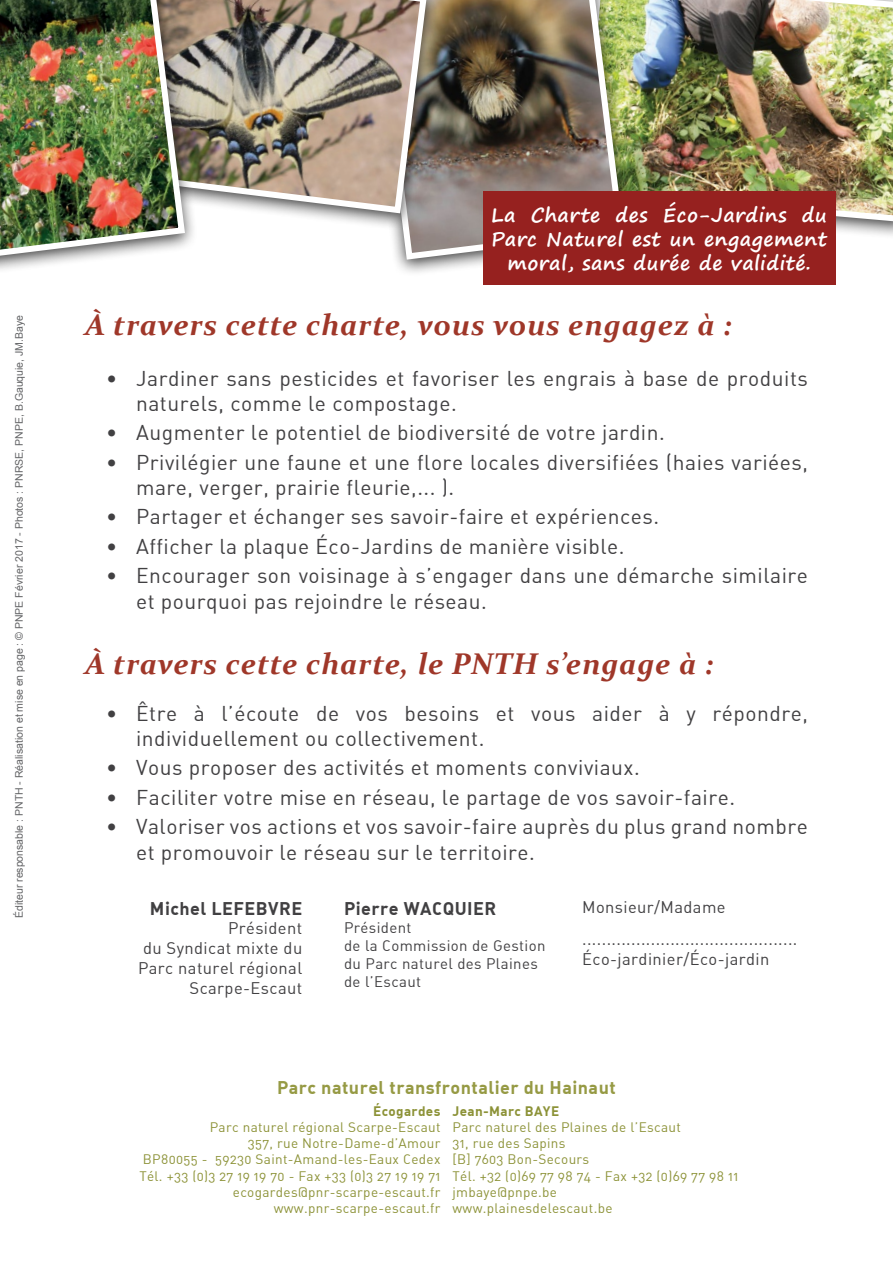
<style>
.page{position:relative;width:893px;height:1263px;background:#fff}
.page>*{position:absolute;margin:0;border:0;box-sizing:border-box;transform-origin:0 0}
.t1{font:italic 700 30px "Constantia";letter-spacing:.025em;color:#9f3729}
.t2{font:21px/25.2px "DIN Alternate";letter-spacing:.025em;color:#414042}
.t3{font:700 19.5px/24px "Segoe Print";letter-spacing:.025em;color:#fff;text-align:center}
.t4{font:700 18px "DIN Alternate";letter-spacing:.025em;color:#969a44}
.t5{font:700 18px "DIN Alternate";letter-spacing:.025em;color:#414042}
.t6{font:16.5px/19.8px "DIN Alternate";letter-spacing:.025em;color:#414042;text-align:right}
.t7{font:15px/18px "DIN Alternate";letter-spacing:.025em;color:#414042}
.t8{font:13.5px/16.2px "DIN Alternate";letter-spacing:.025em;color:#8c9237;text-align:right}
.t9{font:700 13.5px "DIN Alternate";letter-spacing:.025em;color:#8c9237}
.t10{font:10.5px "Arial";color:#636466}
</style>
<div class="page">
<img style="left:637px;top:0;width:256px;height:225px">
<div style="left:354px;top:0;width:283px;height:277px;background:#000;opacity:.75"></div>
<img style="left:364px;top:0;width:263px;height:263px">
<div style="left:64px;top:0;width:376px;height:231px;background:#000;opacity:.75"></div>
<img style="left:198px;top:0;width:232px;height:217px">
<div style="left:0;top:0;width:198px;height:277px;background:#000;opacity:.75"></div>
<img style="left:0;top:0;width:188px;height:263px">
<div style="left:483px;top:191px;width:353px;height:94px;background:#96211f"></div>
<p class="t10" style="left:12px;top:918px;width:604px;rotate:-90deg">Éditeur responsable : PNTH - Réalisation et mise en page : © PNPE Février 2017 - Photos : PNRSE, PNPE, B.Gauquie, JM.Baye</p>
<p class="t3" style="left:491px;top:203px;width:337px">La Charte des Éco-Jardins du<br>Parc Naturel est un engagement moral, sans durée de validité.</p>
<h1 class="t1" style="left:85px;top:304px;width:648px">À travers cette charte, vous vous engagez à :</h1>
<p class="t2" style="left:136px;top:365px;width:673px;text-indent:-30px">• Jardiner sans pesticides et favoriser les engrais à base de produits naturels, comme le compostage.</p>
<p class="t2" style="left:106px;top:420px;width:560px">• Augmenter le potentiel de biodiversité de votre jardin.</p>
<p class="t2" style="left:136px;top:449px;width:673px;text-indent:-30px">• Privilégier une faune et une flore locales diversifiées (haies variées, mare, verger, prairie fleurie,... ).</p>
<p class="t2" style="left:106px;top:504px;width:554px">• Partager et échanger ses savoir-faire et expériences.</p>
<p class="t2" style="left:106px;top:533px;width:520px">• Afficher la plaque Éco-Jardins de manière visible.</p>
<p class="t2" style="left:136px;top:563px;width:673px;text-indent:-30px">• Encourager son voisinage à s’engager dans une démarche similaire et pourquoi pas rejoindre le réseau.</p>
<h1 class="t1" style="left:85px;top:643px;width:630px">À travers cette charte, le PNTH s’engage à :</h1>
<p class="t2" style="left:136px;top:700px;width:673px;text-indent:-30px">• Être à l’écoute de vos besoins et vous aider à y répondre, individuellement ou collectivement.</p>
<p class="t2" style="left:106px;top:755px;width:535px">• Vous proposer des activités et moments conviviaux.</p>
<p class="t2" style="left:106px;top:784px;width:630px">• Faciliter votre mise en réseau, le partage de vos savoir-faire.</p>
<p class="t2" style="left:136px;top:814px;width:673px;text-indent:-30px">• Valoriser vos actions et vos savoir-faire auprès du plus grand nombre et promouvoir le réseau sur le territoire.</p>
<p class="t5" style="left:150px;top:896px;width:154px">Michel LEFEBVRE</p>
<p class="t6" style="left:138px;top:918px;width:166px">Président<br>du Syndicat mixte du<br>Parc naturel régional<br>Scarpe-Escaut</p>
<p class="t6" style="left:582px;top:891px;width:217px;line-height:31.5px;text-align:left">Monsieur/Madame ............................................</p>
<p class="t6" style="left:582px;top:948px;width:189px">Éco-jardinier/Éco-jardin</p>
<p class="t5" style="left:344px;top:896px;width:154px">Pierre WACQUIER</p>
<p class="t7" style="left:344px;top:918px;width:203px">Président<br>de la Commission de Gestion du Parc naturel des Plaines de l’Escaut</p>
<p class="t4" style="left:277px;top:1075px;width:340px">Parc naturel transfrontalier du Hainaut</p>
<p class="t9" style="left:373px;top:1102px;width:69px">Écogardes</p>
<p class="t8" style="left:139px;top:1119px;width:303px">Parc naturel régional Scarpe-Escaut<br>357, rue Notre-Dame-d’Amour<br>BP80055 - 59230 Saint-Amand-les-Eaux Cedex Tél. +33 (0)3 27 19 19 70 - Fax +33 (0)3 27 19 19 71 ecogardes@pnr-scarpe-escaut.fr www.pnr-scarpe-escaut.fr</p>
<p class="t9" style="left:452px;top:1102px;width:108px">Jean-Marc BAYE</p>
<p class="t8" style="left:452px;top:1119px;width:287px;text-align:left">Parc naturel des Plaines de l’Escaut<br>31, rue des Sapins<br>[B] 7603 Bon-Secours<br>Tél. +32 (0)69 77 98 74 - Fax +32 (0)69 77 98 11 jmbaye@pnpe.be<br>www.plainesdelescaut.be</p>
</div>
